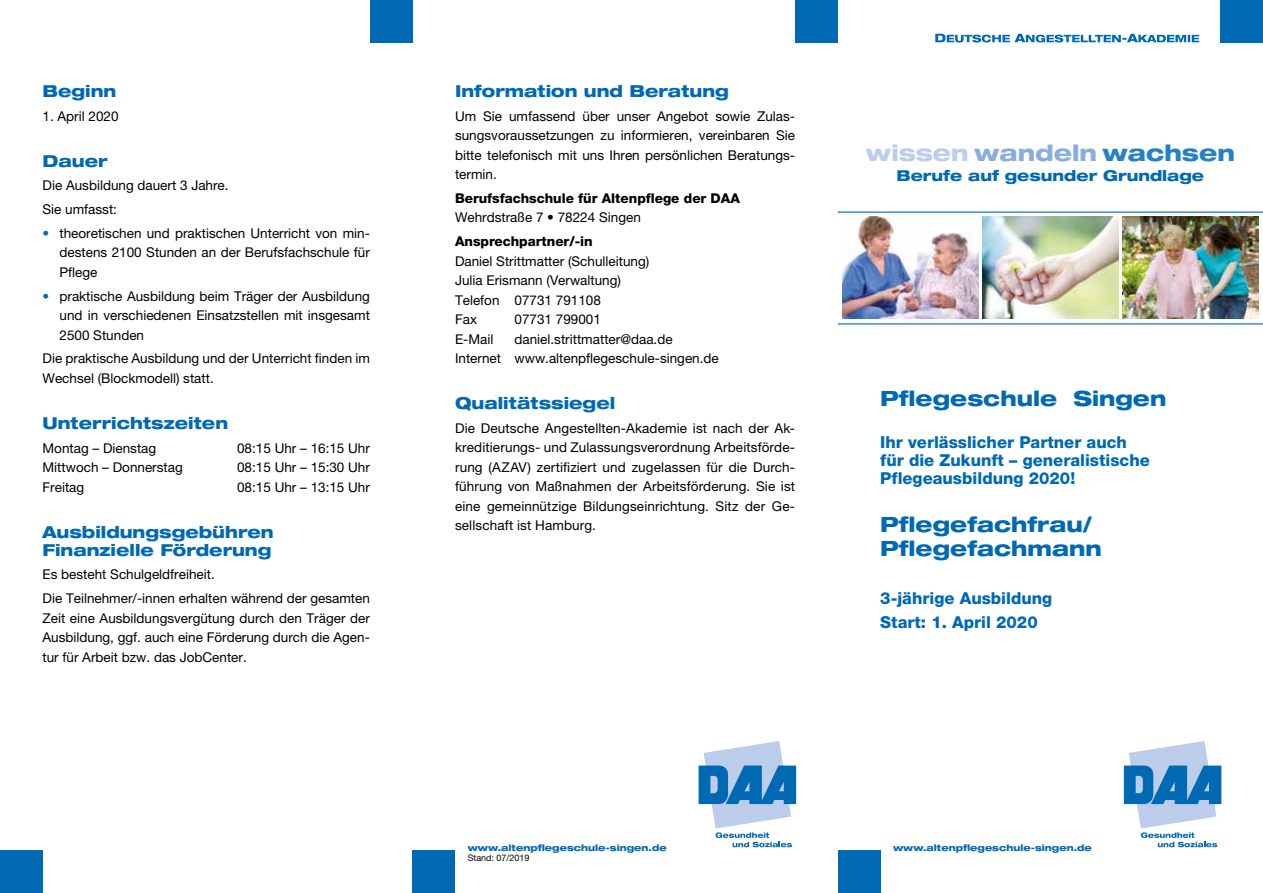
<style>
.page{position:relative;width:1263px;height:893px;background:#fff}
.page>*{position:absolute;margin:0;border:0;box-sizing:border-box;transform-origin:0 0}
.t1{font:800 expanded 22.5px "Helvetica Neue LT Pro";color:#8baddc}
.t2{font:800 expanded 21px/24px "Helvetica Neue LT Pro";color:#0069b4}
.t3{font:800 16.5px/18px "Helvetica Neue LT Pro";color:#0069b4}
.t4{font:800 expanded 16.5px/18px "Helvetica Neue LT Pro";color:#0069b4}
.t5{font:800 expanded 15px "Helvetica Neue LT Pro";color:#0069b4}
.t6{font:13.5px/19.5px "Helvetica Neue LT Pro";color:#000}
.t7{font:800 13.5px "Helvetica Neue LT Pro";color:#000}
.t8{font:800 expanded 9px "Helvetica Neue LT Pro";color:#0069b4}
.t9{font:9px "Helvetica Neue LT Pro";color:#000}
.s1{color:#0069b4}
.s2{color:#bccdeb}
.s3{color:#2581c4}
</style>
<div class="page">
<div style="left:1220px;top:0;width:43px;height:43px;background:#0069b4"></div>
<svg style="left:935px;top:34px;width:264px;height:9px"></svg>
<div style="left:0;top:850px;width:43px;height:43px;background:#0069b4"></div>
<img style="left:982px;top:217px;width:136px;height:102px">
<img style="left:1123px;top:217px;width:136px;height:102px">
<img style="left:842px;top:217px;width:136px;height:102px">
<div style="left:838px;top:850px;width:42px;height:43px;background:#0069b4"></div>
<svg style="left:1124px;top:741px;width:97px;height:106px"></svg>
<svg style="left:699px;top:741px;width:97px;height:106px"></svg>
<div style="left:795px;top:0;width:43px;height:43px;background:#0069b4"></div>
<div style="left:370px;top:0;width:42px;height:43px;background:#0069b4"></div>
<div style="left:413px;top:850px;width:42px;height:43px;background:#0069b4"></div>
<hr style="left:838px;top:212px;width:425px;height:1px;background:#0069b4">
<hr style="left:838px;top:323px;width:425px;height:1px;background:#0069b4">
<p class="t4" style="left:43px;top:81px;width:75px">Beginn</p>
<p class="t6" style="left:43px;top:106px;width:78px">1. April 2020</p>
<p class="t4" style="left:43px;top:151px;width:67px">Dauer</p>
<p class="t6" style="left:43px;top:173px;width:188px;line-height:23.7px">Die Ausbildung dauert 3 Jahre.<br>Sie umfasst:</p>
<p class="t6" style="left:60px;top:223px;width:312px;text-align:justify;text-indent:-17px"><span class="s1">•</span> theoretischen und praktischen Unterricht von min&shy;destens 2100 Stunden an der Berufsfachschule für Pflege</p>
<p class="t6" style="left:60px;top:286px;width:312px;text-align:justify;text-indent:-17px"><span class="s1">•</span> praktische Ausbildung beim Träger der Ausbildung und in verschiedenen Einsatzstellen mit insgesamt 2500 Stunden</p>
<p class="t6" style="left:43px;top:349px;width:329px">Die praktische Ausbildung und der Unterricht finden im<br>Wechsel (Blockmodell) statt.</p>
<p class="t4" style="left:43px;top:413px;width:187px">Unterrichtszeiten</p>
<p class="t6" style="left:43px;top:438px;width:115px">Montag – Dienstag</p>
<p class="t6" style="left:237px;top:438px;width:134px">08:15 Uhr – 16:15 Uhr</p>
<p class="t6" style="left:43px;top:457px;width:142px">Mittwoch – Donnerstag</p>
<p class="t6" style="left:237px;top:457px;width:134px">08:15 Uhr – 15:30 Uhr</p>
<p class="t6" style="left:43px;top:477px;width:43px">Freitag</p>
<p class="t6" style="left:237px;top:477px;width:134px">08:15 Uhr – 13:15 Uhr</p>
<p class="t4" style="left:43px;top:522px;width:233px">Ausbildungsgebühren<br>Finanzielle Förderung</p>
<p class="t6" style="left:43px;top:563px;width:329px;line-height:23.7px">Es besteht Schulgeldfreiheit.<br>Die Teilnehmer/-innen erhalten während der gesamten</p>
<p class="t6" style="left:43px;top:608px;width:329px;text-align:justify">Zeit eine Ausbildungsvergütung durch den Träger der Ausbildung, ggf. auch eine Förderung durch die Agen&shy;tur für Arbeit bzw. das JobCenter.</p>
<p class="t4" style="left:455px;top:81px;width:275px">Information und Beratung</p>
<p class="t6" style="left:455px;top:106px;width:342px;text-align:justify">Um Sie umfassend über unser Angebot sowie Zulas&shy;sungsvoraussetzungen zu informieren, vereinbaren Sie bitte telefonisch mit uns Ihren persönlichen Beratungs&shy;termin.</p>
<p class="t7" style="left:455px;top:190px;width:286px">Berufsfachschule für Altenpflege der DAA</p>
<p class="t6" style="left:455px;top:208px;width:187px">Wehrdstraße 7 • 78224 Singen</p>
<p class="t7" style="left:455px;top:233px;width:139px">Ansprechpartner/-in</p>
<p class="t6" style="left:455px;top:251px;width:196px">Daniel Strittmatter (Schulleitung)<br>Julia Erismann (Verwaltung)<br>Telefon 07731 791108<br>Fax</p>
<p class="t6" style="left:514px;top:309px;width:88px">07731 799001</p>
<p class="t6" style="left:455px;top:329px;width:265px;text-indent:60px">daniel.strittmatter@daa.de<br>Internet www.altenpflegeschule-singen.de</p>
<p class="t4" style="left:455px;top:394px;width:162px">Qualitätssiegel</p>
<p class="t6" style="left:455px;top:418px;width:342px;text-align:justify">Die Deutsche Angestellten-Akademie ist nach der Ak&shy;kreditierungs- und Zulassungsverordnung Arbeitsförde&shy;rung (AZAV) zertifiziert und zugelassen für die Durch&shy;führung von Maßnahmen der Arbeitsförderung. Sie ist eine gemeinnützige Bildungseinrichtung. Sitz der Ge&shy;sellschaft ist Hamburg.</p>
<p class="t6" style="left:455px;top:329px;width:40px">E-Mail</p>
<h1 class="t1" style="left:866px;top:138px;width:370px"><span class="s2">wissen</span> wandeln <span class="s3">wachsen</span></h1>
<p class="t5" style="left:896px;top:166px;width:309px">Berufe auf gesunder Grundlage</p>
<h2 class="t2" style="left:880px;top:386px;width:288px">Pflegeschule Singen</h2>
<p class="t3" style="left:880px;top:433px;width:271px">Ihr verlässlicher Partner auch für die Zukunft – generalistische<br>Pflegeausbildung 2020!</p>
<h2 class="t2" style="left:880px;top:512px;width:223px">Pflegefachfrau/<br>Pflegefachmann</h2>
<p class="t3" style="left:880px;top:586px;width:174px;line-height:24px">3-jährige Ausbildung<br>Start: 1. April 2020</p>
<p class="t8" style="left:468px;top:841px;width:200px">www.altenpflegeschule-singen.de</p>
<p class="t8" style="left:893px;top:841px;width:200px">www.altenpflegeschule-singen.de</p>
<p class="t9" style="left:468px;top:853px;width:63px">Stand: 07/2019</p>
</div>
